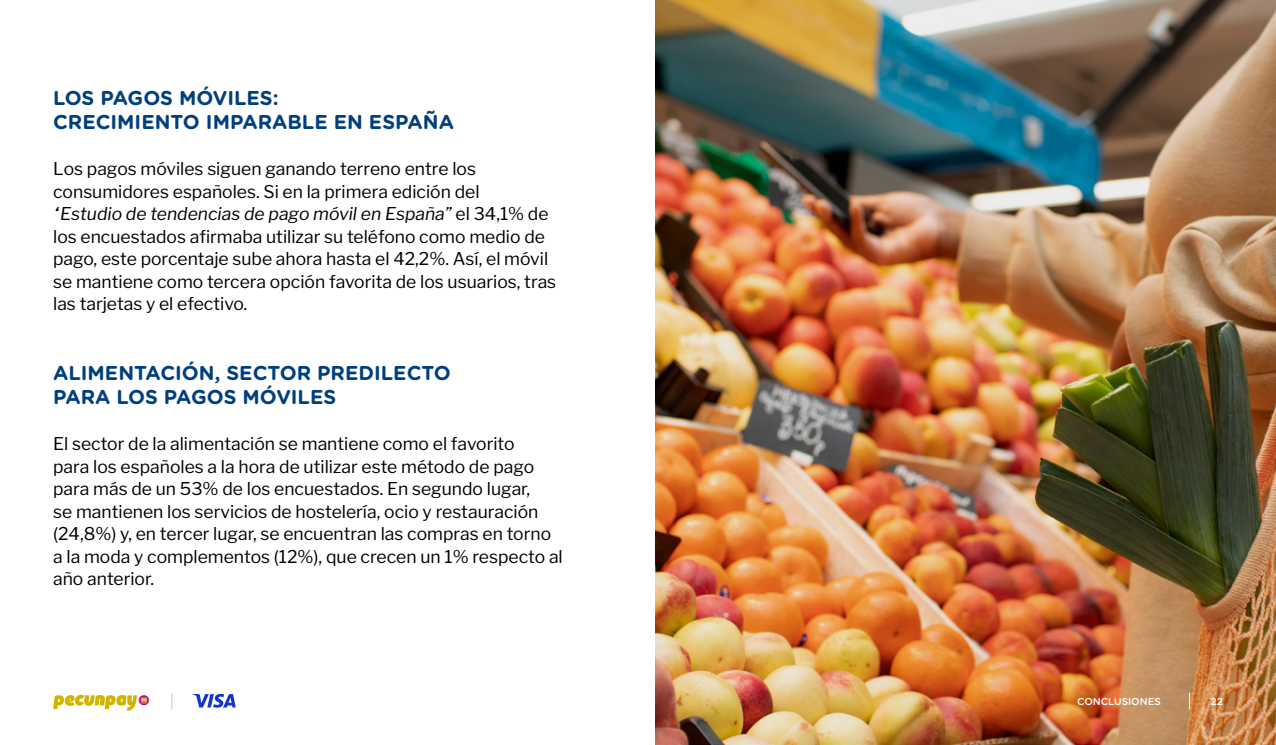
<style>
.page{position:relative;width:1276px;height:745px;background:#fff}
.page>*{position:absolute;margin:0;border:0;box-sizing:border-box;transform-origin:0 0}
.t1{font:700 20px/24px "Gotham Rounded";color:#00407e}
.t2{font:17.5px/22.5px "Libre Franklin";color:#000}
.t3{font:500 10px "Gotham Rounded";color:#fff}
.s1{font-style:italic}
</style>
<div class="page">
<svg style="left:171px;top:693px;width:1px;height:15px"></svg>
<svg style="left:192px;top:693px;width:44px;height:14px"></svg>
<svg style="left:53px;top:694px;width:97px;height:16px"></svg>
<img style="left:656px;top:0;width:620px;height:744px">
<svg style="left:1189px;top:692px;width:1px;height:16px"></svg>
<p class="t1" style="left:53px;top:85px;width:402px">LOS PAGOS MÓVILES:<br>CRECIMIENTO IMPARABLE EN ESPAÑA</p>
<p class="t2" style="left:53px;top:157px;width:504px">Los pagos móviles siguen ganando terreno entre los consumidores españoles. Si en la primera edición del<br><span class="s1">“Estudio de tendencias de pago móvil en España”</span> el 34,1% de los encuestados afirmaba utilizar su teléfono como medio de pago, este porcentaje sube ahora hasta el 42,2%. Así, el móvil se mantiene como tercera opción favorita de los usuarios, tras las tarjetas y el efectivo.</p>
<p class="t1" style="left:53px;top:359px;width:399px">ALIMENTACIÓN, SECTOR PREDILECTO<br>PARA LOS PAGOS MÓVILES</p>
<p class="t2" style="left:53px;top:432px;width:511px">El sector de la alimentación se mantiene como el favorito<br>para los españoles a la hora de utilizar este método de pago para más de un 53% de los encuestados. En segundo lugar,<br>se mantienen los servicios de hostelería, ocio y restauración (24,8%) y, en tercer lugar, se encuentran las compras en torno a la moda y complementos (12%), que crecen un 1% respecto al año anterior.</p>
<p class="t3" style="left:1077px;top:694px;width:85px">CONCLUSIONES</p>
<p class="t3" style="left:1210px;top:694px;width:14px">22</p>
</div>
